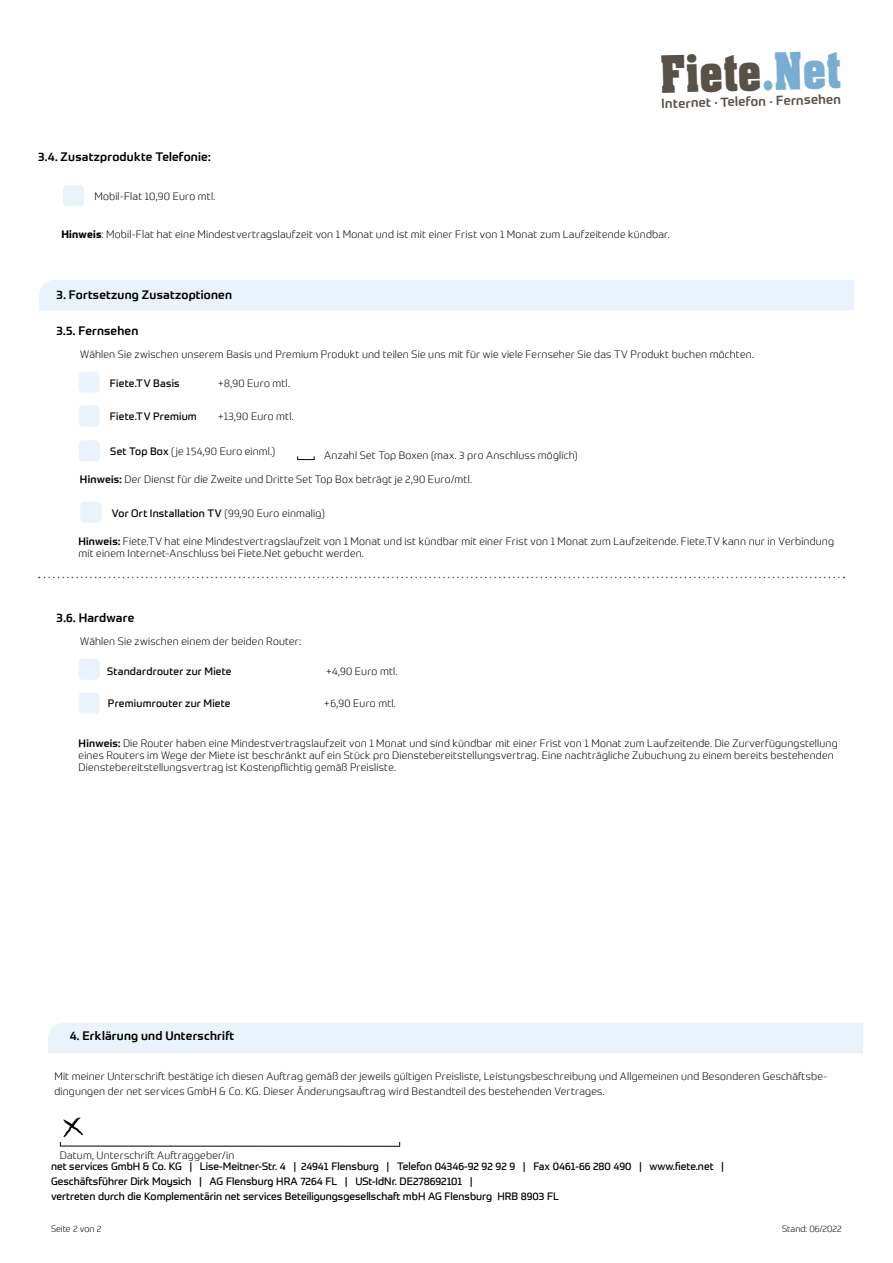
<style>
.page{position:relative;width:893px;height:1263px;background:#fff}
.page>*{position:absolute;margin:0;border:0;box-sizing:border-box;transform-origin:0 0}
.t1{font:56.25px "Aachen Bold Plain";color:#585149;scale:.83 1}
.t2{font:500 12.9px "Prometo";color:#585149}
.t3{font:500 12px "Prometo";letter-spacing:.015em;color:#000}
.t4{font:300 10.5px/12px "Prometo";letter-spacing:.015em;color:#000}
.t5{font:10.5px/15px "Prometo";color:#000}
.t6{font:10.5px "Prometo";letter-spacing:.02em;color:#000}
.t7{font:300 9px "Prometo";color:#000}
.s1{color:#79aed2}
.s2{font-weight:700}
.s3{font-weight:400}
.s4{font-weight:500}
.s5{font-weight:300}
</style>
<div class="page">
<div style="left:79px;top:372px;width:21px;height:21px;background:#eaf3fc;border-radius:4px"></div>
<div style="left:79px;top:405px;width:21px;height:22px;background:#eaf3fc;border-radius:4px"></div>
<svg style="left:297px;top:456px;width:18px;height:4px"></svg>
<div style="left:79px;top:440px;width:21px;height:21px;background:#eaf3fc;border-radius:4px"></div>
<div style="left:39px;top:280px;width:815px;height:30px;background:#eaf3fc"></div>
<div style="left:80px;top:502px;width:21px;height:21px;background:#eaf3fc;border-radius:4px"></div>
<svg style="left:39px;top:577px;width:805px;height:1px"></svg>
<div style="left:63px;top:185px;width:21px;height:21px;background:#eaf3fc;border-radius:4px"></div>
<div style="left:79px;top:659px;width:21px;height:21px;background:#eaf3fc;border-radius:4px"></div>
<div style="left:79px;top:692px;width:21px;height:22px;background:#eaf3fc;border-radius:4px"></div>
<div style="left:48px;top:1023px;width:815px;height:30px;background:#eaf3fc"></div>
<hr style="left:60px;top:1146px;width:340px;height:1px;background:#000">
<svg style="left:60px;top:1117px;width:23px;height:29px"></svg>
<p class="t3" style="left:38px;top:149px;width:174px">3.4. Zusatzprodukte Telefonie:</p>
<h1 class="t1" style="left:659px;top:43px;width:219px;rotate:-2deg">Fiete<span class="s1">.Net</span></h1>
<p class="t2" style="left:661px;top:95px;width:181px;rotate:-1deg">Internet . Telefon . Fernsehen</p>
<p class="t4" style="left:94px;top:190px;width:122px">Mobil-Flat 10,90 Euro mtl.</p>
<p class="t4" style="left:61px;top:228px;width:610px"><span class="s2">Hinweis</span>: Mobil-Flat hat eine Mindestvertragslaufzeit von 1 Monat und ist mit einer Frist von 1 Monat zum Laufzeitende kündbar.</p>
<p class="t3" style="left:57px;top:288px;width:177px">3. Fortsetzung Zusatzoptionen</p>
<p class="t3" style="left:57px;top:323px;width:83px">3.5. Fernsehen</p>
<p class="t4" style="left:80px;top:348px;width:675px">Wählen Sie zwischen unserem Basis und Premium Produkt und teilen Sie uns mit für wie viele Fernseher Sie das TV Produkt buchen möchten.</p>
<p class="t6" style="left:110px;top:376px;width:71px">Fiete.TV Basis</p>
<p class="t4" style="left:218px;top:377px;width:73px">+8,90 Euro mtl.</p>
<p class="t6" style="left:110px;top:410px;width:88px">Fiete.TV Premium</p>
<p class="t4" style="left:218px;top:410px;width:77px">+13,90 Euro mtl.</p>
<p class="t4" style="left:110px;top:445px;width:166px"><span class="s3">Set Top Box</span> (je 154,90 Euro einml.)</p>
<p class="t4" style="left:324px;top:449px;width:255px">Anzahl Set Top Boxen (max. 3 pro Anschluss möglich)</p>
<p class="t4" style="left:80px;top:473px;width:393px"><span class="s4">Hinweis:</span> Der Dienst für die Zweite und Dritte Set Top Box beträgt je 2,90 Euro/mtl.</p>
<p class="t6" style="left:112px;top:506px;width:215px">Vor Ort Installation TV <span class="s5">(99,90 Euro einmalig)</span></p>
<p class="t4" style="left:79px;top:536px;width:757px"><span class="s4">Hinweis:</span> Fiete.TV hat eine Mindestvertragslaufzeit von 1 Monat und ist kündbar mit einer Frist von 1 Monat zum Laufzeitende. Fiete.TV kann nur in Verbindung mit einem Internet-Anschluss bei Fiete.Net gebucht werden.</p>
<p class="t3" style="left:57px;top:610px;width:79px">3.6. Hardware</p>
<p class="t4" style="left:80px;top:635px;width:222px">Wählen Sie zwischen einem der beiden Router:</p>
<p class="t6" style="left:107px;top:664px;width:126px">Standardrouter zur Miete</p>
<p class="t4" style="left:326px;top:665px;width:73px">+4,90 Euro mtl.</p>
<p class="t6" style="left:108px;top:697px;width:124px">Premiumrouter zur Miete</p>
<p class="t4" style="left:324px;top:697px;width:73px">+6,90 Euro mtl.</p>
<p class="t4" style="left:79px;top:738px;width:760px"><span class="s4">Hinweis:</span> Die Router haben eine Mindestvertragslaufzeit von 1 Monat und sind kündbar mit einer Frist von 1 Monat zum Laufzeitende. Die Zurverfügungstellung eines Routers im Wege der Miete ist beschränkt auf ein Stück pro Dienstebereitstellungsvertrag. Eine nachträgliche Zubuchung zu einem bereits bestehenden<br>Dienstebereitstellungsvertrag ist Kostenpflichtig gemäß Preisliste.</p>
<p class="t3" style="left:70px;top:1028px;width:166px">4. Erklärung und Unterschrift</p>
<p class="t4" style="left:54px;top:1069px;width:774px;line-height:15px">Mit meiner Unterschrift bestätige ich diesen Auftrag gemäß der jeweils gültigen Preisliste, Leistungsbeschreibung und Allgemeinen und Besonderen Geschäftsbe&shy;dingungen der net services GmbH &amp; Co. KG. Dieser Änderungsauftrag wird Bestandteil des bestehenden Vertrages.</p>
<p class="t4" style="left:60px;top:1149px;width:176px">Datum, Unterschrift Auftraggeber/in</p>
<p class="t5" style="left:51px;top:1158px;width:674px">net services GmbH &amp; Co. KG | Lise-Meitner-Str. 4 | 24941 Flensburg | Telefon 04346-92 92 92 9 | Fax 0461-66 280 490 | www.fiete.net |<br>Geschäftsführer Dirk Moysich | AG Flensburg HRA 7264 FL | USt-IdNr. DE278692101 |<br>vertreten durch die Komplementärin net services Beteiligungsgesellschaft mbH AG Flensburg HRB 8903 FL</p>
<p class="t7" style="left:51px;top:1223px;width:52px">Seite 2 von 2</p>
<p class="t7" style="left:782px;top:1223px;width:61px">Stand: 06/2022</p>
</div>
